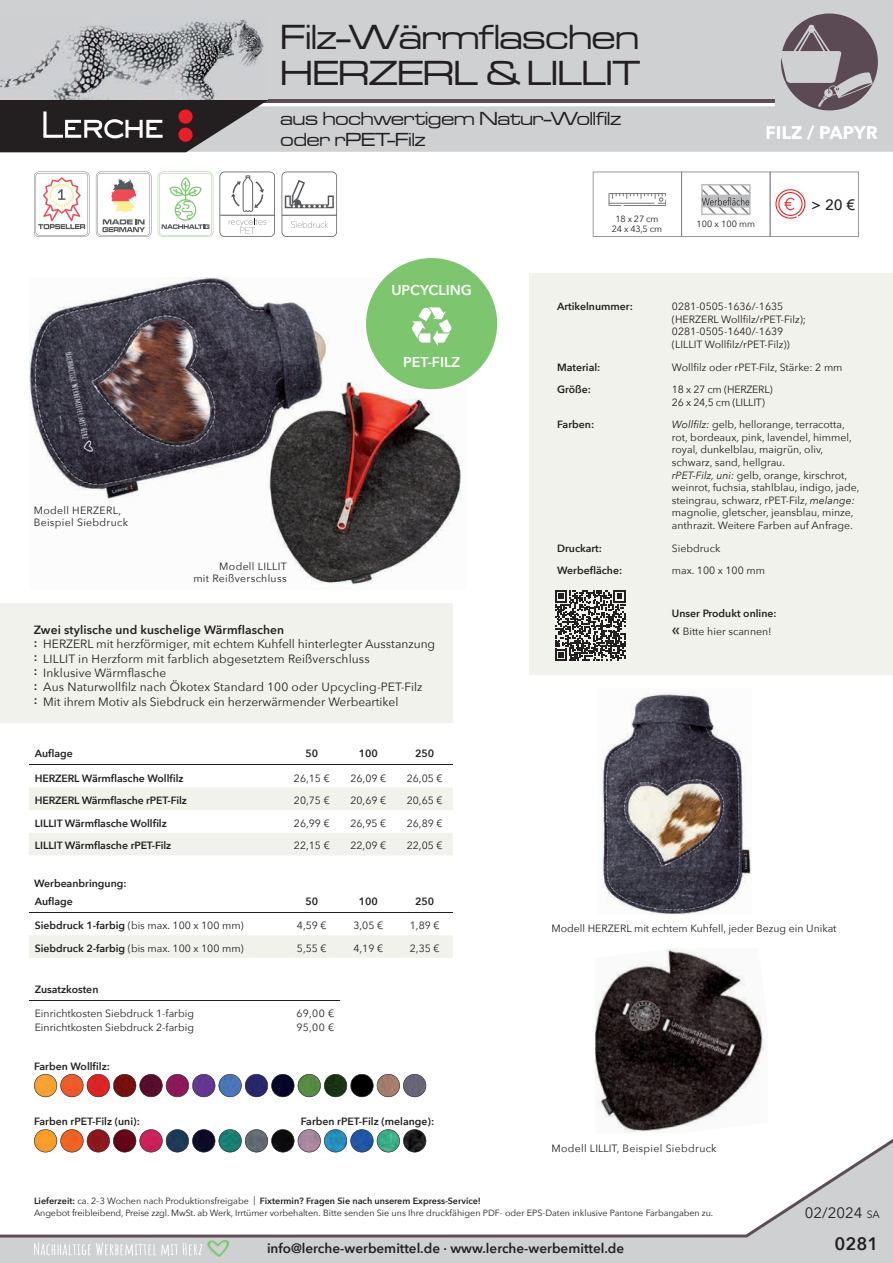
<style>
.page{position:relative;width:893px;height:1263px;background:#fff}
.page>*{position:absolute;margin:0;border:0;box-sizing:border-box;transform-origin:0 0}
.t1{font:36px/36px "Microgramma D Medi Exte";color:#231f20}
.t2{font:19.5px/21px "Microgramma D Medi Exte";color:#231f20}
.t3{font:600 18px "Avenir Next";color:#231f20}
.t4{font:15px "Avenir Next";color:#231f20}
.t5{font:500 15px "Avenir Next";color:#231f20}
.t6{font:600 14.25px "Avenir Next";color:#fff}
.t7{font:600 13.5px "Avenir Next";color:#231f20}
.t8{font:12px/14.4px "Avenir Next";color:#231f20}
.t9{font:10.5px/12.6px "Avenir Next";color:#231f20}
.t10{font:600 10.5px/18px "Avenir Next";color:#231f20}
.t11{font:10.5px/12.6px "Avenir Next";letter-spacing:.03em;color:#231f20}
.t12{font:10.5px/12.6px "Avenir Next";letter-spacing:-.02em;color:#231f20}
.t13{font:9px/10.8px "Avenir Next";letter-spacing:-.01em;color:#231f20;text-align:center}
.s1{font-weight:600}
.s2{font-style:italic}
.s3{font-weight:500;font-size:16.5px}
.s4{font-weight:400}
.s5{font-size:10.5px}
</style>
<div class="page">
<hr style="left:29px;top:1001px;width:255px;height:1px;background:#231f20">
<hr style="left:284px;top:1001px;width:56px;height:1px;background:#231f20">
<img style="left:29px;top:277px;width:433px;height:308px">
<svg style="left:29px;top:788px;width:424px;height:67px"></svg>
<hr style="left:29px;top:765px;width:255px;height:1px;background:#231f20">
<hr style="left:284px;top:765px;width:56px;height:1px;background:#231f20">
<hr style="left:340px;top:765px;width:56px;height:1px;background:#231f20">
<hr style="left:396px;top:765px;width:57px;height:1px;background:#231f20">
<div style="left:0;top:0;width:893px;height:152px;background:#ced0d2"></div>
<hr style="left:0;top:100px;width:775px;height:3px;background:#5e4c57">
<svg style="left:0;top:100px;width:269px;height:52px"></svg>
<img style="left:0;top:15px;width:267px;height:84px">
<div style="left:0;top:1237px;width:893px;height:26px;background:#ced0d2"></div>
<svg style="left:0;top:1139px;width:893px;height:98px"></svg>
<div style="left:29px;top:935px;width:424px;height:23px;background:#f2f2ec"></div>
<hr style="left:29px;top:912px;width:255px;height:1px;background:#231f20">
<hr style="left:284px;top:912px;width:56px;height:1px;background:#231f20">
<hr style="left:340px;top:912px;width:56px;height:1px;background:#231f20">
<hr style="left:396px;top:912px;width:57px;height:1px;background:#231f20">
<div style="left:0;top:604px;width:453px;height:119px;background:#f2f2ec"></div>
<svg style="left:34px;top:1240px;width:195px;height:17px"></svg>
<svg style="left:593px;top:172px;width:266px;height:65px"></svg>
<div style="left:529px;top:273px;width:364px;height:402px;background:#f2f2ec"></div>
<svg style="left:555px;top:590px;width:70px;height:71px"></svg>
<svg style="left:781px;top:14px;width:97px;height:96px"></svg>
<svg style="left:767px;top:125px;width:111px;height:15px"></svg>
<svg style="left:34px;top:1074px;width:392px;height:23px"></svg>
<svg style="left:34px;top:1129px;width:392px;height:23px"></svg>
<img style="left:595px;top:948px;width:170px;height:185px">
<img style="left:602px;top:692px;width:150px;height:222px">
<svg style="left:96px;top:172px;width:55px;height:65px"></svg>
<svg style="left:34px;top:172px;width:56px;height:65px"></svg>
<svg style="left:158px;top:172px;width:55px;height:65px"></svg>
<svg style="left:220px;top:172px;width:55px;height:65px"></svg>
<svg style="left:282px;top:172px;width:55px;height:65px"></svg>
<hr style="left:282px;top:215px;width:55px;height:1px;background:#57585a">
<svg style="left:365px;top:258px;width:133px;height:133px"></svg>
<h1 class="t1" style="left:281px;top:18px;width:361px">Filz-Wärmflaschen<br>HERZERL &amp; LILLIT</h1>
<h2 class="t2" style="left:281px;top:108px;width:342px">aus hochwertigem Natur-Wollfilz oder rPET-Filz</h2>
<h3 class="t6" style="left:391px;top:278px;width:82px">UPCYCLING</h3>
<p class="t13" style="left:612px;top:213px;width:52px">18 x 27 cm<br>24 x 43,5 cm</p>
<p class="t13" style="left:697px;top:218px;width:60px">100 x 100 mm</p>
<h3 class="t5" style="left:811px;top:192px;width:46px">&gt; 20 €</h3>
<p class="t11" style="left:34px;top:503px;width:96px">Modell HERZERL,<br>Beispiel Siebdruck</p>
<p class="t11" style="left:193px;top:559px;width:95px;text-align:right">Modell LILLIT<br>mit Reißverschluss</p>
<h3 class="t6" style="left:403px;top:350px;width:58px">PET-FILZ</h3>
<p class="t8" style="left:34px;top:622px;width:403px"><span class="s1">Zwei stylische und kuschelige Wärmflaschen<br>:</span> HERZERL mit herzförmiger, mit echtem Kuhfell hinterlegter Ausstanzung <span class="s1">:</span> LILLIT in Herzform mit farblich abgesetztem Reißverschluss<br><span class="s1">:</span> Inklusive Wärmflasche<br><span class="s1">:</span> Aus Naturwollfilz nach Ökotex Standard 100 oder Upcycling-PET-Filz<br><span class="s1">:</span> Mit ihrem Motiv als Siebdruck ein herzerwärmender Werbeartikel</p>
<p class="t10" style="left:35px;top:744px;width:40px">Auflage</p>
<p class="t10" style="left:305px;top:744px;width:14px">50</p>
<p class="t10" style="left:359px;top:744px;width:21px">100</p>
<p class="t10" style="left:415px;top:744px;width:21px">250</p>
<p class="t10" style="left:35px;top:769px;width:150px">HERZERL Wärmflasche Wollfilz</p>
<p class="t9" style="left:294px;top:771px;width:37px">26,15 €</p>
<p class="t9" style="left:350px;top:771px;width:37px">26,09 €</p>
<p class="t9" style="left:407px;top:771px;width:37px">26,05 €</p>
<p class="t10" style="left:35px;top:791px;width:154px">HERZERL Wärmflasche rPET-Filz</p>
<p class="t9" style="left:294px;top:794px;width:37px">20,75 €</p>
<p class="t9" style="left:350px;top:794px;width:37px">20,69 €</p>
<p class="t9" style="left:407px;top:794px;width:37px">20,65 €</p>
<p class="t10" style="left:35px;top:814px;width:134px">LILLIT Wärmflasche Wollfilz</p>
<p class="t9" style="left:294px;top:816px;width:37px">26,99 €</p>
<p class="t9" style="left:350px;top:816px;width:37px">26,95 €</p>
<p class="t9" style="left:407px;top:816px;width:37px">26,89 €</p>
<p class="t10" style="left:35px;top:836px;width:138px">LILLIT Wärmflasche rPET-Filz</p>
<p class="t9" style="left:294px;top:839px;width:37px">22,15 €</p>
<p class="t9" style="left:350px;top:839px;width:37px">22,09 €</p>
<p class="t9" style="left:407px;top:839px;width:37px">22,05 €</p>
<p class="t10" style="left:34px;top:874px;width:94px">Werbeanbringung:</p>
<p class="t10" style="left:35px;top:892px;width:40px">Auflage</p>
<p class="t10" style="left:305px;top:892px;width:14px">50</p>
<p class="t10" style="left:359px;top:892px;width:21px">100</p>
<p class="t10" style="left:415px;top:892px;width:21px">250</p>
<p class="t9" style="left:35px;top:919px;width:211px"><span class="s1">Siebdruck 1-farbig</span> (bis max. 100 x 100 mm)</p>
<p class="t9" style="left:297px;top:919px;width:31px">4,59 €</p>
<p class="t9" style="left:353px;top:919px;width:31px">3,05 €</p>
<p class="t9" style="left:410px;top:919px;width:31px">1,89 €</p>
<p class="t9" style="left:35px;top:941px;width:211px"><span class="s1">Siebdruck 2-farbig</span> (bis max. 100 x 100 mm)</p>
<p class="t9" style="left:297px;top:941px;width:31px">5,55 €</p>
<p class="t9" style="left:353px;top:941px;width:31px">4,19 €</p>
<p class="t9" style="left:410px;top:941px;width:31px">2,35 €</p>
<p class="t10" style="left:35px;top:980px;width:65px">Zusatzkosten</p>
<p class="t9" style="left:35px;top:1006px;width:161px;line-height:13.5px">Einrichtkosten Siebdruck 1-farbig<br>Einrichtkosten Siebdruck 2-farbig</p>
<p class="t9" style="left:296px;top:1006px;width:39px;line-height:13.5px">69,00 €<br>95,00 €</p>
<p class="t10" style="left:34px;top:1056px;width:77px">Farben Wollfilz:</p>
<p class="t10" style="left:34px;top:1112px;width:107px">Farben rPET-Filz (uni):</p>
<p class="t10" style="left:301px;top:1112px;width:135px">Farben rPET-Filz (melange):</p>
<p class="t10" style="left:557px;top:297px;width:77px">Artikelnummer:</p>
<p class="t9" style="left:672px;top:300px;width:136px">0281-0505-1636/-1635 (HERZERL Wollfilz/rPET-Filz);<br>0281-0505-1640/-1639 (LILLIT Wollfilz/rPET-Filz))</p>
<p class="t10" style="left:557px;top:358px;width:45px">Material:</p>
<p class="t9" style="left:672px;top:360px;width:172px">Wollfilz oder rPET-Filz, Stärke: 2 mm</p>
<p class="t10" style="left:557px;top:380px;width:35px">Größe:</p>
<p class="t12" style="left:672px;top:383px;width:102px">18 x 27 cm (HERZERL)<br>26 x 24,5 cm (LILLIT)</p>
<p class="t10" style="left:557px;top:415px;width:39px">Farben:</p>
<p class="t9" style="left:672px;top:418px;width:189px"><span class="s2">Wollfilz:</span> gelb, hellorange, terracotta, rot, bordeaux, pink, lavendel, himmel, royal, dunkelblau, maigrün, oliv, schwarz, sand, hellgrau.<br><span class="s2">rPET-Filz, uni:</span> gelb, orange, kirschrot, weinrot, fuchsia, stahlblau, indigo, jade, steingrau, schwarz, rPET-Filz, <span class="s2">melange: </span>magnolie, gletscher, jeansblau, minze, anthrazit. Weitere Farben auf Anfrage.</p>
<p class="t10" style="left:557px;top:539px;width:46px">Druckart:</p>
<p class="t9" style="left:672px;top:541px;width:50px">Siebdruck</p>
<p class="t10" style="left:557px;top:561px;width:67px">Werbefläche:</p>
<p class="t9" style="left:672px;top:564px;width:95px">max. 100 x 100 mm</p>
<p class="t10" style="left:672px;top:604px;width:106px">Unser Produkt online: <span class="s3">«</span> <span class="s4">Bitte hier scannen!</span></p>
<p class="t9" style="left:551px;top:921px;width:287px">Modell HERZERL mit echtem Kuhfell, jeder Bezug ein Unikat</p>
<p class="t11" style="left:551px;top:1142px;width:167px">Modell LILLIT, Beispiel Siebdruck</p>
<p class="t13" style="left:34px;top:1194px;width:681px;line-height:12px;text-align:left"><span class="s1">Lieferzeit:</span> ca. 2–3 Wochen nach Produktionsfreigabe | <span class="s1">Fixtermin? Fragen Sie nach unserem Express-Service!<br></span>Angebot freibleibend, Preise zzgl. MwSt. ab Werk, Irrtümer vorbehalten. Bitte senden Sie uns Ihre druckfähigen PDF- oder EPS-Daten inklusive Pantone Farbangaben zu.</p>
<h3 class="t4" style="left:805px;top:1200px;width:77px">02/2024 <span class="s5">SA</span></h3>
<p class="t7" style="left:267px;top:1236px;width:359px">info@lerche-werbemittel.de · www.lerche-werbemittel.de</p>
<h3 class="t3" style="left:834px;top:1228px;width:45px">0281</h3>
</div>
